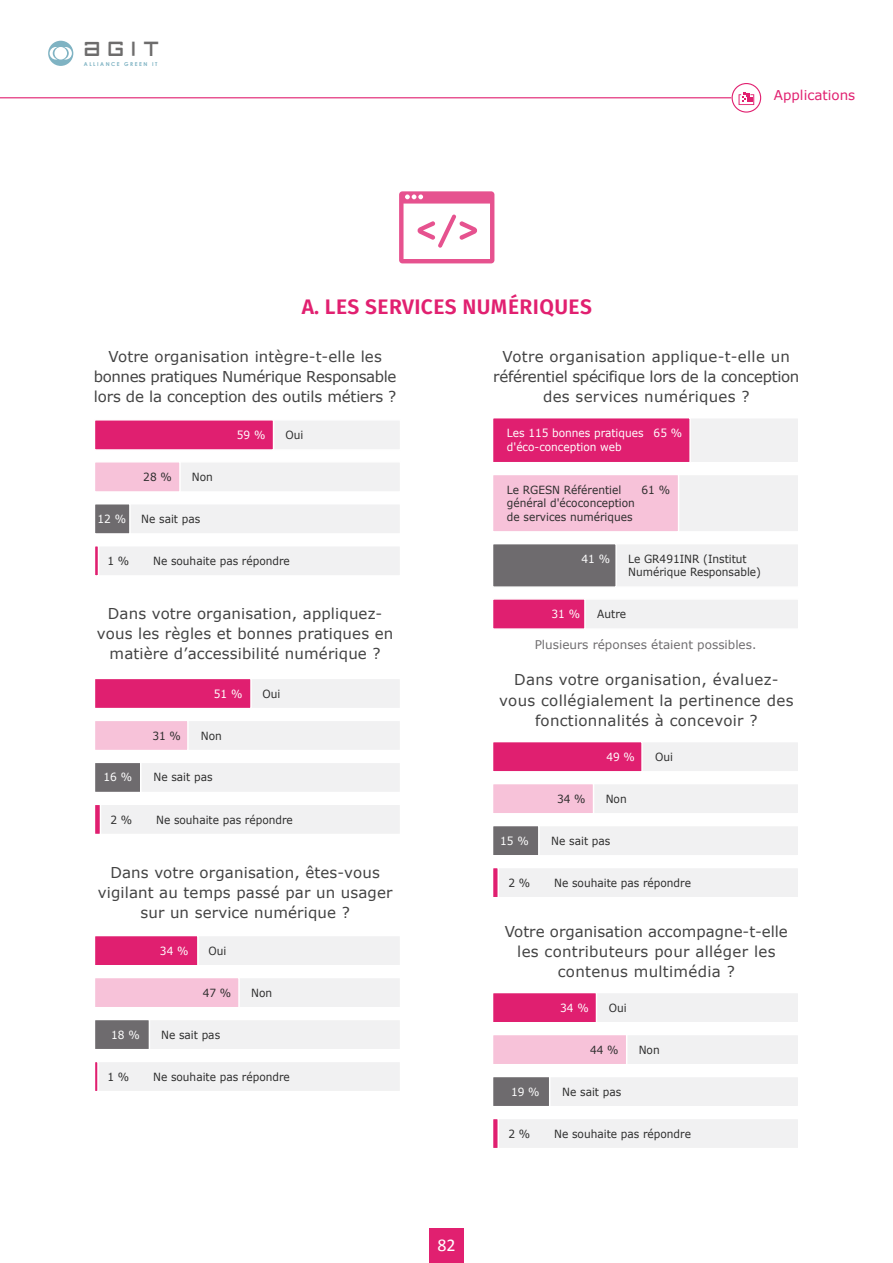
<style>
.page{position:relative;width:893px;height:1263px;background:#fff}
.page>*{position:absolute;margin:0;border:0;box-sizing:border-box;transform-origin:0 0}
.t1{font:600 21px "Fira Sans";letter-spacing:.02em;color:#e12070}
.t2{font:18px "Calibri";color:#fff}
.t3{font:15px/20.2px "Verdana";letter-spacing:.01em;color:#434343;text-align:center}
.t4{font:15px/20.2px "Verdana";letter-spacing:-.01em;color:#434343;text-align:center}
.t5{font:14.25px "blogs";color:#6d6c6c}
.t6{font:13.5px "Verdana";color:#e12070}
.t7{font:12px "Verdana";color:#706e70}
.t8{font:11.25px/13.5px "Verdana";color:#2e2e2e;scale:.94 1}
.t9{font:11.25px/13.5px "Verdana";color:#fff;scale:.94 1}
.t10{font:700 5.4px "Century Gothic";letter-spacing:.285em;color:#7fb3c3}
</style>
<div class="page">
<div style="left:429px;top:1229px;width:34px;height:34px;background:#e12070"></div>
<hr style="left:0;top:97px;width:731px;height:1px;background:#e12070">
<div style="left:732px;top:83px;width:29px;height:30px;border:1px solid #e12070;border-radius:50%"></div>
<div style="left:48px;top:41px;width:25px;height:25px;background:#7fb3c3;border-radius:50%"></div>
<svg style="left:50px;top:47px;width:22px;height:13px"></svg>
<svg style="left:738px;top:92px;width:16px;height:13px"></svg>
<svg style="left:399px;top:191px;width:95px;height:72px"></svg>
<div style="left:94px;top:419px;width:307px;height:32px;background:#f1f1f2;border:2px solid #fff"></div>
<div style="left:94px;top:461px;width:307px;height:32px;background:#f1f1f2;border:2px solid #fff"></div>
<div style="left:94px;top:419px;width:180px;height:32px;background:#e01f70;border:2px solid #fff"></div>
<div style="left:94px;top:461px;width:87px;height:32px;background:#f7c2d9;border:2px solid #fff"></div>
<div style="left:94px;top:545px;width:307px;height:32px;background:#f1f1f2;border:2px solid #fff"></div>
<div style="left:94px;top:503px;width:307px;height:32px;background:#f1f1f2;border:2px solid #fff"></div>
<svg style="left:94px;top:545px;width:5px;height:32px"></svg>
<div style="left:94px;top:503px;width:37px;height:32px;background:#6e6b6e;border:2px solid #fff"></div>
<div style="left:492px;top:417px;width:307px;height:46px;background:#f1f1f2;border:2px solid #fff"></div>
<div style="left:492px;top:474px;width:307px;height:59px;background:#f1f1f2;border:2px solid #fff"></div>
<div style="left:492px;top:417px;width:199px;height:46px;background:#e01f70;border:2px solid #fff"></div>
<div style="left:492px;top:474px;width:187px;height:59px;background:#f7c2d9;border:2px solid #fff"></div>
<div style="left:492px;top:598px;width:307px;height:32px;background:#f1f1f2;border:2px solid #fff"></div>
<div style="left:492px;top:543px;width:307px;height:45px;background:#f1f1f2;border:2px solid #fff"></div>
<div style="left:492px;top:598px;width:94px;height:32px;background:#e01f70;border:2px solid #fff"></div>
<div style="left:492px;top:543px;width:125px;height:45px;background:#6e6b6e;border:2px solid #fff"></div>
<div style="left:94px;top:678px;width:307px;height:31px;background:#f1f1f2;border:2px solid #fff"></div>
<div style="left:94px;top:720px;width:307px;height:31px;background:#f1f1f2;border:2px solid #fff"></div>
<div style="left:94px;top:678px;width:158px;height:31px;background:#e01f70;border:2px solid #fff"></div>
<div style="left:94px;top:720px;width:95px;height:31px;background:#f7c2d9;border:2px solid #fff"></div>
<div style="left:94px;top:803px;width:307px;height:32px;background:#f1f1f2;border:2px solid #fff"></div>
<div style="left:94px;top:761px;width:307px;height:32px;background:#f1f1f2;border:2px solid #fff"></div>
<svg style="left:94px;top:803px;width:7px;height:32px"></svg>
<div style="left:94px;top:761px;width:47px;height:32px;background:#6e6b6e;border:2px solid #fff"></div>
<div style="left:492px;top:741px;width:307px;height:31px;background:#f1f1f2;border:2px solid #fff"></div>
<div style="left:492px;top:783px;width:307px;height:31px;background:#f1f1f2;border:2px solid #fff"></div>
<div style="left:492px;top:741px;width:151px;height:31px;background:#e01f70;border:2px solid #fff"></div>
<div style="left:492px;top:783px;width:102px;height:31px;background:#f7c2d9;border:2px solid #fff"></div>
<div style="left:492px;top:867px;width:307px;height:31px;background:#f1f1f2;border:2px solid #fff"></div>
<div style="left:492px;top:825px;width:307px;height:31px;background:#f1f1f2;border:2px solid #fff"></div>
<svg style="left:492px;top:867px;width:7px;height:31px"></svg>
<div style="left:492px;top:825px;width:48px;height:31px;background:#6e6b6e;border:2px solid #fff"></div>
<div style="left:94px;top:935px;width:307px;height:31px;background:#f1f1f2;border:2px solid #fff"></div>
<div style="left:94px;top:977px;width:307px;height:31px;background:#f1f1f2;border:2px solid #fff"></div>
<div style="left:94px;top:1061px;width:307px;height:31px;background:#f1f1f2;border:2px solid #fff"></div>
<div style="left:94px;top:1019px;width:307px;height:31px;background:#f1f1f2;border:2px solid #fff"></div>
<div style="left:94px;top:935px;width:105px;height:31px;background:#e01f70;border:2px solid #fff"></div>
<div style="left:94px;top:977px;width:146px;height:31px;background:#f7c2d9;border:2px solid #fff"></div>
<svg style="left:94px;top:1061px;width:5px;height:31px"></svg>
<div style="left:94px;top:1019px;width:56px;height:31px;background:#6e6b6e;border:2px solid #fff"></div>
<div style="left:492px;top:992px;width:307px;height:31px;background:#f1f1f2;border:2px solid #fff"></div>
<div style="left:492px;top:1034px;width:307px;height:31px;background:#f1f1f2;border:2px solid #fff"></div>
<div style="left:492px;top:992px;width:105px;height:31px;background:#e01f70;border:2px solid #fff"></div>
<div style="left:492px;top:1034px;width:135px;height:31px;background:#f7c2d9;border:2px solid #fff"></div>
<div style="left:492px;top:1118px;width:307px;height:31px;background:#f1f1f2;border:2px solid #fff"></div>
<div style="left:492px;top:1076px;width:307px;height:31px;background:#f1f1f2;border:2px solid #fff"></div>
<svg style="left:492px;top:1118px;width:7px;height:31px"></svg>
<div style="left:492px;top:1076px;width:58px;height:31px;background:#6e6b6e;border:2px solid #fff"></div>
<p class="t5" style="left:84px;top:43px;width:77px">AGIT</p>
<p class="t10" style="left:84px;top:60px;width:75px">ALLIANCE GREEN IT</p>
<p class="t6" style="left:774px;top:87px;width:83px">Applications</p>
<h1 class="t1" style="left:302px;top:289px;width:292px">A. LES SERVICES NUMÉRIQUES</h1>
<p class="t4" style="left:94px;top:346px;width:304px">Votre organisation intègre-t-elle les bonnes pratiques Numérique Responsable lors de la conception des outils métiers ?</p>
<p class="t3" style="left:493px;top:346px;width:308px">Votre organisation applique-t-elle un référentiel spécifique lors de la conception des services numériques ?</p>
<p class="t9" style="left:98px;top:512px;width:32px">12 %</p>
<p class="t8" style="left:107px;top:554px;width:25px">1 %</p>
<p class="t9" style="left:237px;top:429px;width:32px">59 %</p>
<p class="t8" style="left:285px;top:429px;width:21px">Oui</p>
<p class="t8" style="left:143px;top:470px;width:32px">28 %</p>
<p class="t8" style="left:141px;top:512px;width:64px">Ne sait pas</p>
<p class="t8" style="left:153px;top:554px;width:147px">Ne souhaite pas répondre</p>
<p class="t8" style="left:192px;top:470px;width:24px">Non</p>
<p class="t3" style="left:97px;top:604px;width:298px">Dans votre organisation, appliquez&shy;vous les règles et bonnes pratiques en matière d’accessibilité numérique ?</p>
<p class="t9" style="left:104px;top:771px;width:32px">16 %</p>
<p class="t8" style="left:110px;top:813px;width:25px">2 %</p>
<p class="t9" style="left:214px;top:687px;width:32px">51 %</p>
<p class="t8" style="left:262px;top:687px;width:21px">Oui</p>
<p class="t8" style="left:152px;top:729px;width:32px">31 %</p>
<p class="t8" style="left:154px;top:771px;width:64px">Ne sait pas</p>
<p class="t8" style="left:156px;top:813px;width:147px">Ne souhaite pas répondre</p>
<p class="t8" style="left:201px;top:729px;width:24px">Non</p>
<p class="t3" style="left:98px;top:862px;width:296px">Dans votre organisation, êtes-vous vigilant au temps passé par un usager sur un service numérique ?</p>
<p class="t9" style="left:111px;top:1028px;width:32px">18 %</p>
<p class="t8" style="left:107px;top:1070px;width:25px">1 %</p>
<p class="t9" style="left:160px;top:944px;width:32px">34 %</p>
<p class="t8" style="left:209px;top:944px;width:21px">Oui</p>
<p class="t8" style="left:203px;top:986px;width:32px">47 %</p>
<p class="t8" style="left:161px;top:1028px;width:64px">Ne sait pas</p>
<p class="t8" style="left:153px;top:1070px;width:147px">Ne souhaite pas répondre</p>
<p class="t8" style="left:251px;top:986px;width:24px">Non</p>
<p class="t2" style="left:437px;top:1232px;width:20px">82</p>
<p class="t9" style="left:507px;top:427px;width:147px">Les 115 bonnes pratiques d'éco-conception web</p>
<p class="t8" style="left:507px;top:483px;width:138px">Le RGESN Référentiel général d'écoconception de services numériques</p>
<p class="t9" style="left:654px;top:427px;width:32px">65 %</p>
<p class="t8" style="left:642px;top:483px;width:32px">61 %</p>
<p class="t9" style="left:581px;top:552px;width:32px">41 %</p>
<p class="t8" style="left:628px;top:552px;width:143px">Le GR491INR (Institut<br>Numérique Responsable)</p>
<p class="t9" style="left:552px;top:608px;width:32px">31 %</p>
<p class="t8" style="left:597px;top:608px;width:32px">Autre</p>
<p class="t7" style="left:535px;top:637px;width:223px">Plusieurs réponses étaient possibles.</p>
<p class="t3" style="left:499px;top:670px;width:296px">Dans votre organisation, évaluez&shy;vous collégialement la pertinence des fonctionnalités à concevoir ?</p>
<p class="t9" style="left:500px;top:834px;width:32px">15 %</p>
<p class="t8" style="left:508px;top:876px;width:25px">2 %</p>
<p class="t9" style="left:606px;top:750px;width:32px">49 %</p>
<p class="t8" style="left:655px;top:750px;width:21px">Oui</p>
<p class="t8" style="left:557px;top:792px;width:32px">34 %</p>
<p class="t8" style="left:551px;top:834px;width:64px">Ne sait pas</p>
<p class="t8" style="left:554px;top:876px;width:147px">Ne souhaite pas répondre</p>
<p class="t8" style="left:606px;top:792px;width:24px">Non</p>
<p class="t3" style="left:505px;top:921px;width:285px">Votre organisation accompagne-t-elle les contributeurs pour alléger les contenus multimédia ?</p>
<p class="t9" style="left:511px;top:1085px;width:32px">19 %</p>
<p class="t8" style="left:508px;top:1127px;width:25px">2 %</p>
<p class="t9" style="left:560px;top:1001px;width:32px">34 %</p>
<p class="t8" style="left:609px;top:1001px;width:21px">Oui</p>
<p class="t8" style="left:590px;top:1043px;width:32px">44 %</p>
<p class="t8" style="left:562px;top:1085px;width:64px">Ne sait pas</p>
<p class="t8" style="left:554px;top:1127px;width:147px">Ne souhaite pas répondre</p>
<p class="t8" style="left:639px;top:1043px;width:24px">Non</p>
</div>
